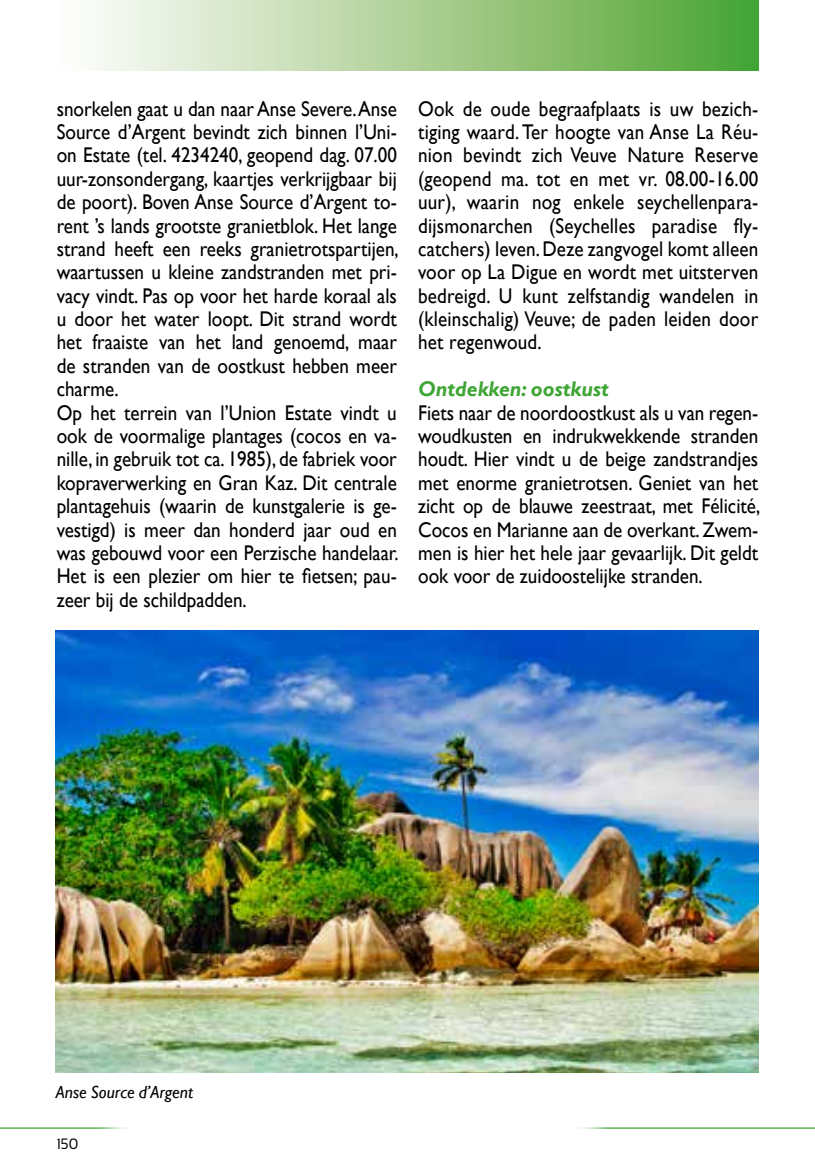
<style>
.page{position:relative;width:815px;height:1170px;background:#fff}
.page>*{position:absolute;margin:0;border:0;box-sizing:border-box;transform-origin:0 0}
.t1{font:21.25px/23.2px "Gill Sans";color:#000;text-align:justify;scale:.9 1}
.t2{font:italic 700 21.25px "Gill Sans";color:#3fa535}
.t3{font:italic 17.5px "Gill Sans";color:#000}
.t4{font:15px "Sansation";color:#000;scale:.9 1}
</style>
<div class="page">
<div style="left:57px;top:0;width:701px;height:71px;background:linear-gradient(to right,#fff,#4fa330)"></div>
<img style="left:56px;top:630px;width:702px;height:442px">
<hr style="left:0;top:1127px;width:136px;height:1px;background:#3fa535">
<hr style="left:570px;top:1127px;width:245px;height:1px;background:#3fa535">
<p class="t1" style="left:57px;top:97px;width:382px;text-align:left">snorkelen gaat u dan naar Anse Severe. Anse Source d’Argent bevindt zich binnen l’Uni&shy;on Estate (tel. 4234240, geopend dag. 07.00 uur-zonsondergang, kaartjes verkrijgbaar bij de poort). Boven Anse Source d’Argent to&shy;rent ’s lands grootste granietblok. Het lange strand heeft een reeks granietrotspartijen, waartussen u kleine zandstranden met pri&shy;vacy vindt. Pas op voor het harde koraal als u door het water loopt. Dit strand wordt het fraaiste van het land genoemd, maar de stranden van de oostkust hebben meer charme.<br>Op het terrein van l’Union Estate vindt u ook de voormalige plantages (cocos en va&shy;nille, in gebruik tot ca. 1985), de fabriek voor kopraverwerking en Gran Kaz. Dit centrale plantagehuis (waarin de kunstgalerie is ge&shy;vestigd) is meer dan honderd jaar oud en was gebouwd voor een Perzische handelaar.<br>Het is een plezier om hier te fietsen; pau&shy;zeer bij de schildpadden.</p>
<p class="t1" style="left:418px;top:97px;width:379px">Ook de oude begraafplaats is uw bezich&shy;tiging waard. Ter hoogte van Anse La Réu&shy;nion bevindt zich Veuve Nature Reserve (geopend ma. tot en met vr. 08.00-16.00 uur), waarin nog enkele seychellenpara&shy;dijsmonarchen (Seychelles paradise fly&shy;catchers) leven. Deze zangvogel komt alleen voor op La Digue en wordt met uitsterven bedreigd. U kunt zelfstandig wandelen in (kleinschalig) Veuve; de paden leiden door het regenwoud.</p>
<p class="t2" style="left:418px;top:377px;width:192px">Ontdekken: oostkust</p>
<p class="t1" style="left:418px;top:401px;width:382px">Fiets naar de noordoostkust als u van regen&shy;woudkusten en indrukwekkende stranden houdt. Hier vindt u de beige zandstrandjes met enorme granietrotsen. Geniet van het zicht op de blauwe zeestraat, met Félicité, Cocos en Marianne aan de overkant. Zwem&shy;men is hier het hele jaar gevaarlijk. Dit geldt ook voor de zuidoostelijke stranden.</p>
<p class="t3" style="left:56px;top:1081px;width:139px">Anse Source d’Argent</p>
<p class="t4" style="left:57px;top:1134px;width:25px">150</p>
</div>
